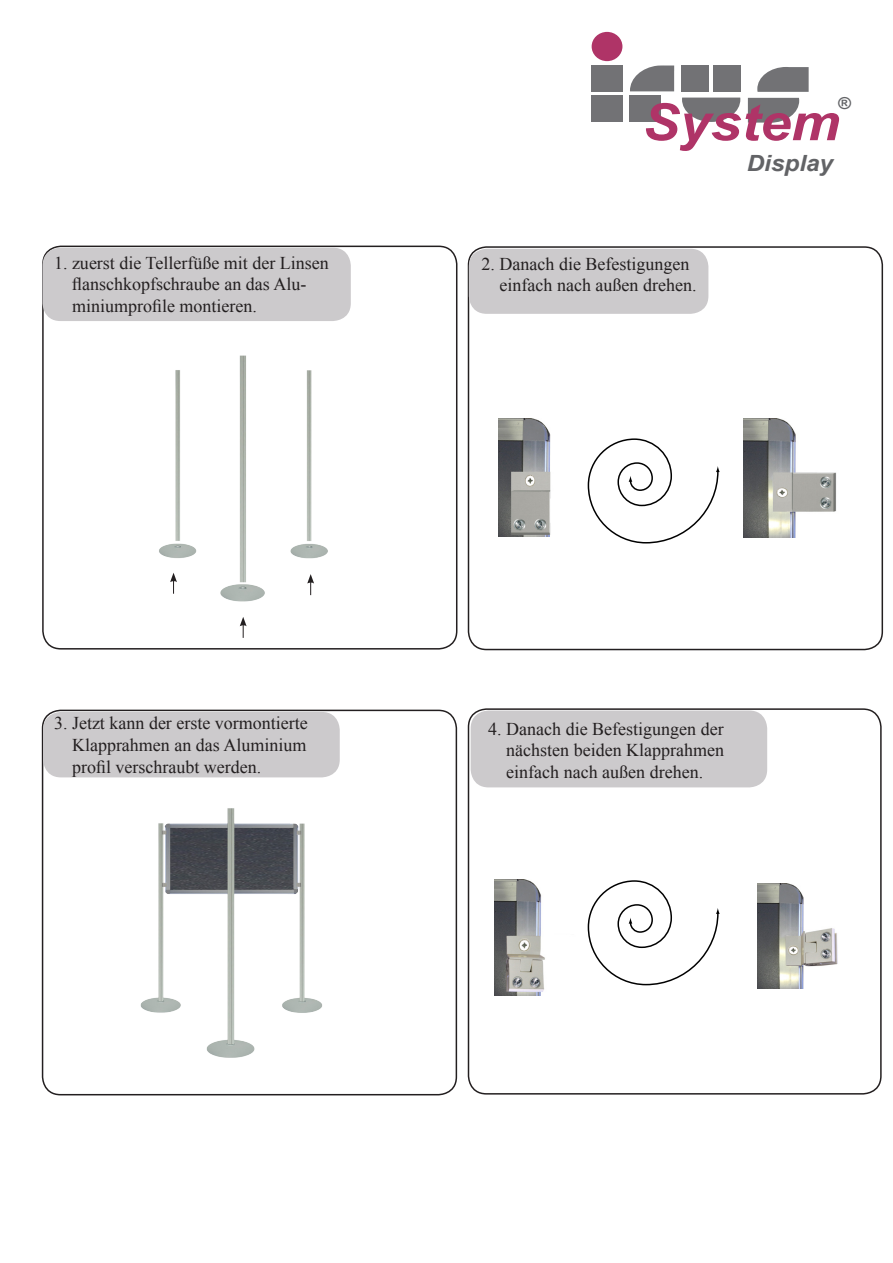
<style>
.page{position:relative;width:893px;height:1263px;background:#fff}
.page>*{position:absolute;margin:0;border:0;box-sizing:border-box;transform-origin:0 0}
.t1{font:italic 700 51.3px "Arial";color:#af3467;scale:1.09 1}
.t2{font:italic 700 22.35px "Arial";color:#626366;scale:1.09 1}
.t3{font:18px "Times New Roman";color:#231f20}
.t4{font:italic 700 16.5px "Arial";color:#626366;scale:1.05 1}
</style>
<div class="page">
<div style="left:468px;top:246px;width:415px;height:404px;border:2px solid #231f20;border-radius:18px"></div>
<div style="left:42px;top:246px;width:415px;height:403px;border:2px solid #231f20;border-radius:18px"></div>
<div style="left:42px;top:710px;width:415px;height:385px;border:2px solid #231f20;border-radius:18px"></div>
<div style="left:468px;top:708px;width:414px;height:386px;border:2px solid #231f20;border-radius:18px"></div>
<div style="left:43px;top:248px;width:308px;height:73px;background:#cccacc;border-radius:18px"></div>
<div style="left:43px;top:712px;width:297px;height:65px;background:#cccacc;border-radius:18px"></div>
<div style="left:471px;top:710px;width:296px;height:77px;background:#cccacc;border-radius:18px"></div>
<div style="left:469px;top:249px;width:239px;height:65px;background:#cccacc;border-radius:18px"></div>
<img style="left:159px;top:355px;width:169px;height:247px">
<svg style="left:240px;top:617px;width:7px;height:21px"></svg>
<svg style="left:307px;top:574px;width:7px;height:21px"></svg>
<svg style="left:587px;top:438px;width:133px;height:106px"></svg>
<img style="left:499px;top:419px;width:52px;height:117px">
<img style="left:743px;top:419px;width:93px;height:119px">
<img style="left:758px;top:884px;width:80px;height:105px">
<img style="left:494px;top:879px;width:51px;height:116px">
<svg style="left:587px;top:880px;width:133px;height:106px"></svg>
<img style="left:140px;top:808px;width:182px;height:250px">
<div style="left:592px;top:32px;width:30px;height:29px;background:#af3467;border-radius:50%"></div>
<div style="left:591px;top:65px;width:31px;height:26px;background:#727275"></div>
<div style="left:591px;top:95px;width:31px;height:27px;background:#727275"></div>
<svg style="left:630px;top:65px;width:44px;height:26px"></svg>
<div style="left:629px;top:95px;width:32px;height:27px;background:#727275"></div>
<div style="left:682px;top:65px;width:27px;height:27px;background:#727275"></div>
<div style="left:714px;top:65px;width:27px;height:27px;background:#727275"></div>
<svg style="left:682px;top:98px;width:58px;height:24px"></svg>
<svg style="left:748px;top:98px;width:51px;height:25px"></svg>
<svg style="left:757px;top:67px;width:52px;height:25px"></svg>
<p class="t3" style="left:54px;top:251px;width:276px">1. zuerst die Tellerfüße mit der Linsen</p>
<p class="t3" style="left:72px;top:272px;width:236px">flanschkopfschraube an das Alu-</p>
<p class="t3" style="left:72px;top:294px;width:187px">miniumprofile montieren.</p>
<p class="t1" style="left:642px;top:89px;width:183px">System</p>
<p class="t4" style="left:837px;top:92px;width:14px">®</p>
<p class="t2" style="left:747px;top:149px;width:81px">Display</p>
<p class="t3" style="left:482px;top:252px;width:209px">2. Danach die Befestigungen</p>
<p class="t3" style="left:500px;top:273px;width:198px">einfach nach außen drehen.</p>
<p class="t3" style="left:54px;top:711px;width:255px">3. Jetzt kann der erste vormontierte</p>
<p class="t3" style="left:72px;top:733px;width:236px">Klapprahmen an das Aluminium</p>
<p class="t3" style="left:72px;top:754px;width:191px">profil verschraubt werden.</p>
<p class="t3" style="left:488px;top:716px;width:237px">4. Danach die Befestigungen der</p>
<p class="t3" style="left:506px;top:738px;width:219px">nächsten beiden Klapprahmen</p>
<p class="t3" style="left:506px;top:760px;width:198px">einfach nach außen drehen.</p>
</div>
